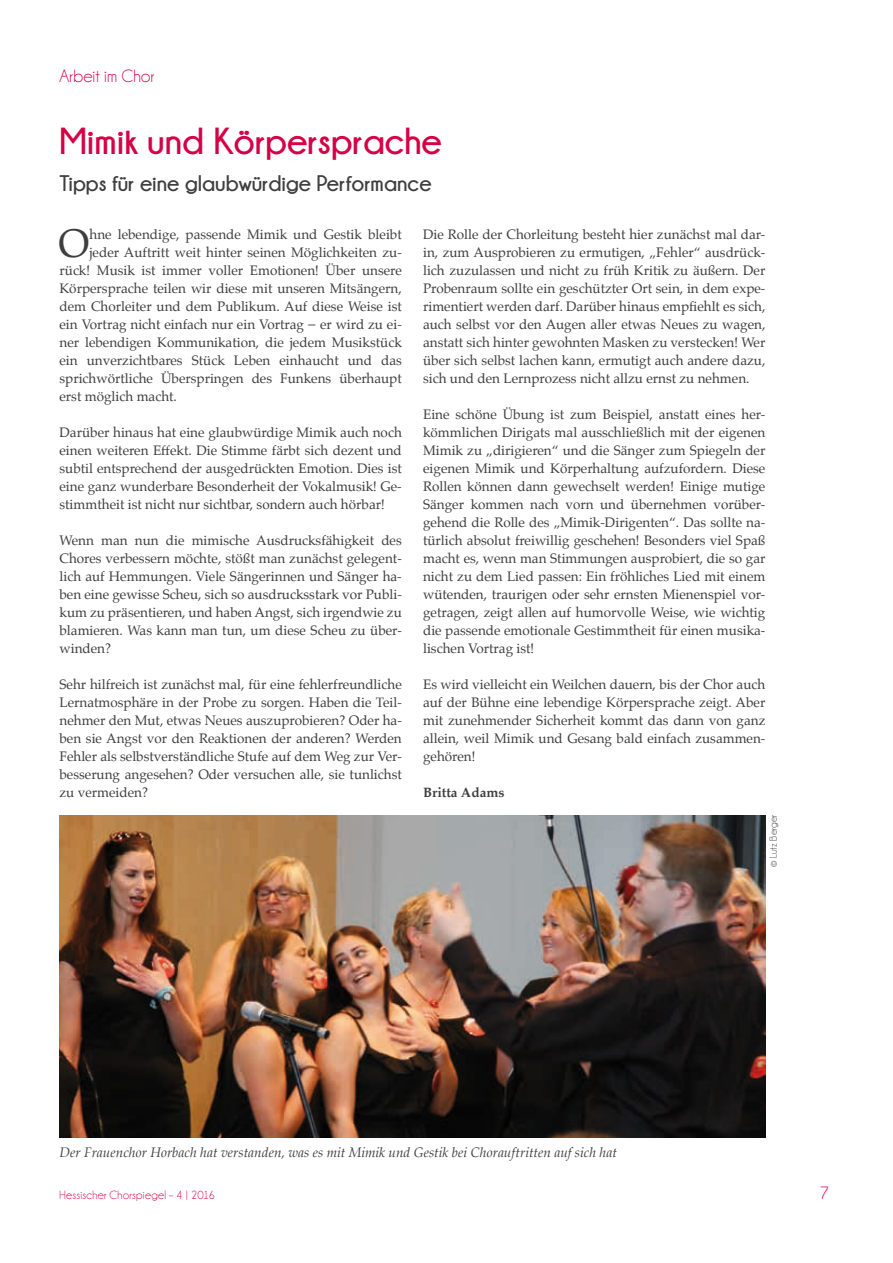
<style>
.page{position:relative;width:893px;height:1263px;background:#fff}
.page>*{position:absolute;margin:0;border:0;box-sizing:border-box;transform-origin:0 0}
.t1{font:39.3px "Palatino";color:#3e3e40}
.t2{font:700 37.5px "Champagne&Limousines";color:#d50046}
.t3{font:700 22.5px "Champagne&Limousines";color:#3e3e40}
.t4{font:18px "Champagne&Limousines";letter-spacing:.005em;color:#d50046}
.t5{font:13.5px/18px "Palatino";color:#3e3e40;text-align:justify}
.t6{font:italic 13.5px "Palatino";letter-spacing:.005em;color:#3e3e40}
.t7{font:700 13.5px "Palatino";color:#3e3e40}
.t8{font:12px "Champagne&Limousines";letter-spacing:.02em;color:#d50046}
.t9{font:10.5px "Champagne&Limousines";color:#3e3e40}
</style>
<div class="page">
<img style="left:60px;top:815px;width:705px;height:322px">
<h3 class="t4" style="left:60px;top:67px;width:96px">Arbeit im Chor</h3>
<h2 class="t2" style="left:60px;top:121px;width:384px">Mimik und Körpersprache</h2>
<h3 class="t3" style="left:60px;top:171px;width:373px">Tipps für eine glaubwürdige Performance</h3>
<h1 class="t1" style="left:59px;top:211px;width:32px">O</h1>
<p class="t5" style="left:89px;top:225px;width:314px">hne lebendige, passende Mimik und Gestik bleibt</p>
<p class="t5" style="left:423px;top:225px;width:344px">Die Rolle der Chorleitung besteht hier zunächst mal dar&shy;in, zum Ausprobieren zu ermutigen, „Fehler“ ausdrück&shy;lich zuzulassen und nicht zu früh Kritik zu äußern. Der Probenraum sollte ein geschützter Ort sein, in dem expe&shy;rimentiert werden darf. Darüber hinaus empfiehlt es sich, auch selbst vor den Augen aller etwas Neues zu wagen, anstatt sich hinter gewohnten Masken zu verstecken! Wer über sich selbst lachen kann, ermutigt auch andere dazu, sich und den Lernprozess nicht allzu ernst zu nehmen.</p>
<p class="t5" style="left:423px;top:405px;width:344px">Eine schöne Übung ist zum Beispiel, anstatt eines her&shy;kömmlichen Dirigats mal ausschließlich mit der eigenen Mimik zu „dirigieren“ und die Sänger zum Spiegeln der eigenen Mimik und Körperhaltung aufzufordern. Diese Rollen können dann gewechselt werden! Einige mutige Sänger kommen nach vorn und übernehmen vorüber&shy;gehend die Rolle des „Mimik-Dirigenten“. Das sollte na&shy;türlich absolut freiwillig geschehen! Besonders viel Spaß macht es, wenn man Stimmungen ausprobiert, die so gar nicht zu dem Lied passen: Ein fröhliches Lied mit einem wütenden, traurigen oder sehr ernsten Mienenspiel vor&shy;getragen, zeigt allen auf humorvolle Weise, wie wichtig die passende emotionale Gestimmtheit für einen musika&shy;lischen Vortrag ist!</p>
<p class="t5" style="left:423px;top:675px;width:344px">Es wird vielleicht ein Weilchen dauern, bis der Chor auch auf der Bühne eine lebendige Körpersprache zeigt. Aber mit zunehmender Sicherheit kommt das dann von ganz allein, weil Mimik und Gesang bald einfach zusammen&shy;gehören!</p>
<p class="t7" style="left:423px;top:781px;width:83px">Britta Adams</p>
<p class="t5" style="left:89px;top:243px;width:314px">jeder Auftritt weit hinter seinen Möglichkeiten zu-</p>
<p class="t5" style="left:60px;top:261px;width:344px">rück! Musik ist immer voller Emotionen! Über unsere</p>
<p class="t5" style="left:60px;top:279px;width:344px">Körpersprache teilen wir diese mit unseren Mitsängern,</p>
<p class="t5" style="left:60px;top:297px;width:344px">dem Chorleiter und dem Publikum. Auf diese Weise ist</p>
<p class="t5" style="left:60px;top:315px;width:344px">ein Vortrag nicht einfach nur ein Vortrag − er wird zu ei-</p>
<p class="t5" style="left:60px;top:333px;width:344px">ner lebendigen Kommunikation, die jedem Musikstück</p>
<p class="t5" style="left:60px;top:351px;width:344px">ein unverzichtbares Stück Leben einhaucht und das</p>
<p class="t5" style="left:60px;top:369px;width:344px">sprichwörtliche Überspringen des Funkens überhaupt</p>
<p class="t5" style="left:60px;top:387px;width:119px">erst möglich macht.</p>
<p class="t5" style="left:60px;top:423px;width:344px">Darüber hinaus hat eine glaubwürdige Mimik auch noch einen weiteren Effekt. Die Stimme färbt sich dezent und subtil entsprechend der ausgedrückten Emotion. Dies ist eine ganz wunderbare Besonderheit der Vokalmusik! Ge&shy;stimmtheit ist nicht nur sichtbar, sondern auch hörbar!</p>
<p class="t5" style="left:60px;top:531px;width:344px">Wenn man nun die mimische Ausdrucksfähigkeit des Chores verbessern möchte, stößt man zunächst gelegent&shy;lich auf Hemmungen. Viele Sängerinnen und Sänger ha&shy;ben eine gewisse Scheu, sich so ausdrucksstark vor Publi&shy;kum zu präsentieren, und haben Angst, sich irgendwie zu blamieren. Was kann man tun, um diese Scheu zu über&shy;winden?</p>
<p class="t5" style="left:60px;top:675px;width:344px">Sehr hilfreich ist zunächst mal, für eine fehlerfreundliche Lernatmosphäre in der Probe zu sorgen. Haben die Teil&shy;nehmer den Mut, etwas Neues auszuprobieren? Oder ha&shy;ben sie Angst vor den Reaktionen der anderen? Werden Fehler als selbstverständliche Stufe auf dem Weg zur Ver&shy;besserung angesehen? Oder versuchen alle, sie tunlichst zu vermeiden?</p>
<p class="t6" style="left:60px;top:1141px;width:559px">Der Frauenchor Horbach hat verstanden, was es mit Mimik und Gestik bei Chorauftritten auf sich hat</p>
<p class="t9" style="left:768px;top:867px;width:53px;rotate:-90deg">© Lutz Berger</p>
<p class="t8" style="left:60px;top:1189px;width:157px">Hessischer Chorspiegel – 4 | 2016</p>
<h3 class="t4" style="left:820px;top:1184px;width:11px">7</h3>
</div>
